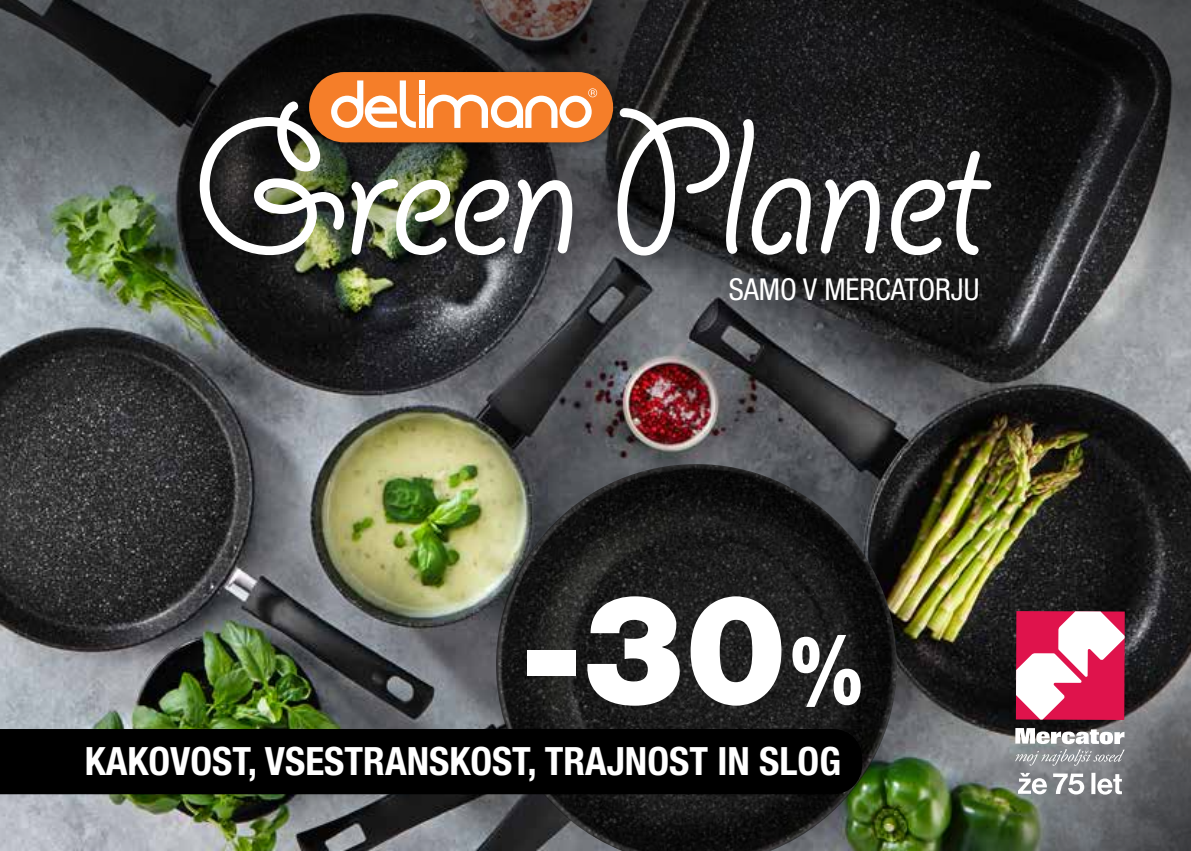
<style>
.page{position:relative;width:1191px;height:851px;background:#fff}
.page>*{position:absolute;margin:0;border:0;box-sizing:border-box;transform-origin:0 0}
.t1{font:900 153.4px "Helvetica Neue LT Pro";color:#fff}
.t2{font:900 109.4px "Helvetica Neue LT Pro";color:#fff}
.t3{font:700 condensed 39px "Helvetica Neue LT Pro";color:#fff}
.t4{font:condensed 30.2px "Helvetica Neue LT Pro";color:#fff}
</style>
<div class="page">
<img style="left:0;top:268px;width:1191px;height:582px">
<img style="left:896px;top:504px;width:295px;height:346px">
<svg style="left:0;top:0;width:1191px;height:268px;background:#333534"></svg>
<svg style="left:200px;top:101px;width:791px;height:154px"></svg>
<div style="left:297px;top:60px;width:327px;height:94px;background:#000;opacity:.55"></div>
<div style="left:309px;top:72px;width:304px;height:70px;background:#f57e29;border-radius:35px"></div>
<div style="left:419px;top:80px;width:5px;height:14px;background:#fff"></div>
<div style="left:419px;top:96px;width:5px;height:32px;background:#fff"></div>
<svg style="left:427px;top:88px;width:170px;height:40px"></svg>
<svg style="left:331px;top:80px;width:85px;height:48px"></svg>
<svg style="left:1015px;top:728px;width:109px;height:37px"></svg>
<svg style="left:1016px;top:611px;width:108px;height:108px"></svg>
<svg style="left:1018px;top:772px;width:104px;height:22px"></svg>
<svg style="left:496px;top:464px;width:400px;height:386px;background:#272926"></svg>
<div style="left:0;top:729px;width:862px;height:65px;background:#000"></div>
<p class="t4" style="left:729px;top:271px;width:252px">SAMO V MERCATORJU</p>
<h2 class="t2" style="left:548px;top:567px;width:319px">-30%<sub>%</sub></h2>
<p class="t3" style="left:85px;top:737px;width:757px">KAKOVOST, VSESTRANSKOST, TRAJNOST IN SLOG</p>
<h1 class="t1" style="left:520px;top:558px;width:269px">-30</h1>
</div>
